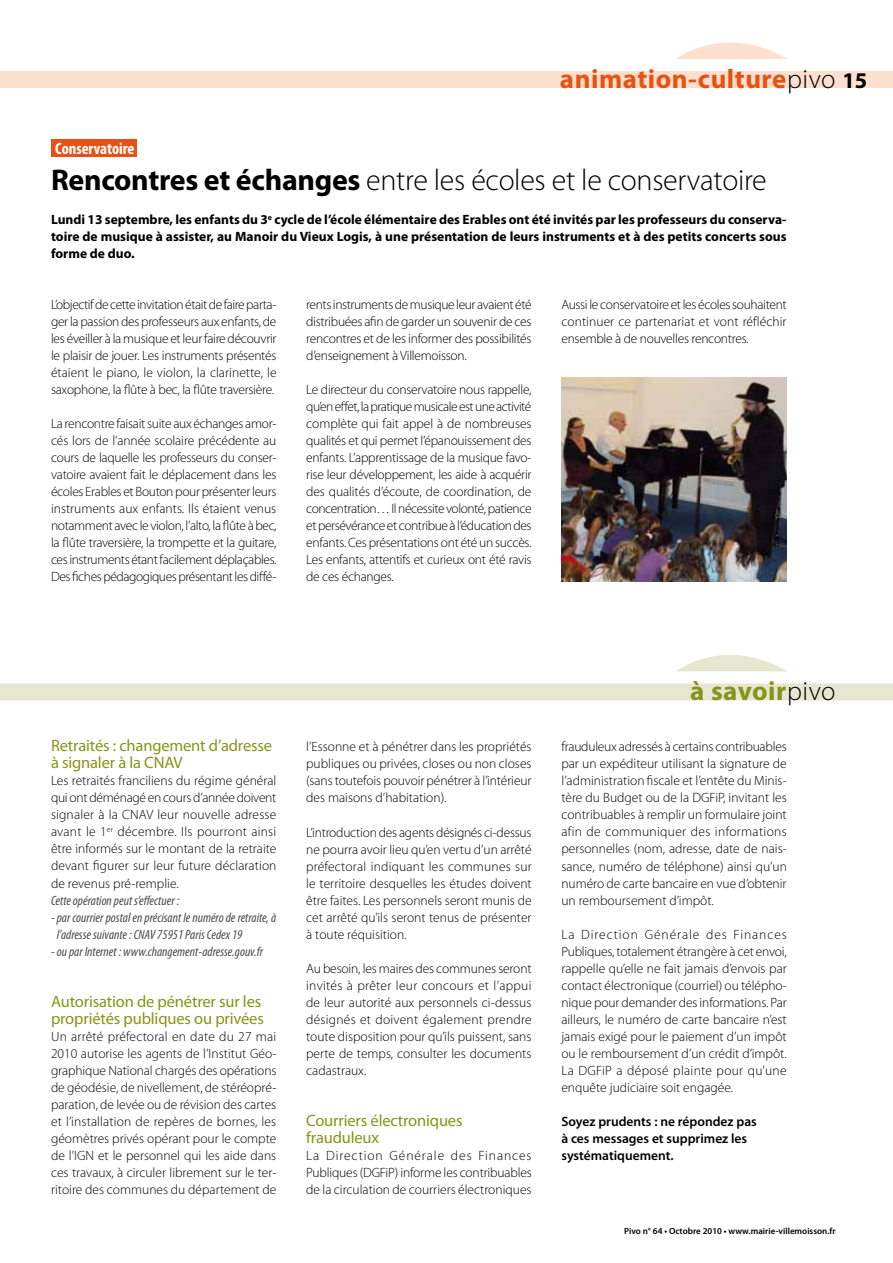
<style>
.page{position:relative;width:893px;height:1263px;background:#fff}
.page>*{position:absolute;margin:0;border:0;box-sizing:border-box;transform-origin:0 0}
.t1{font:300 30px "Myriad Pro";letter-spacing:-.01em;color:#000}
.t2{font:700 27px "Myriad Pro";letter-spacing:.02em;color:#e85113}
.t3{font:700 27px "Myriad Pro";letter-spacing:.02em;color:#869419}
.t4{font:16.5px/17px "Myriad Pro";letter-spacing:-.01em;color:#869419}
.t5{font:700 condensed 16.5px "Myriad Pro";color:#fff}
.t6{font:300 13.5px/17px "Myriad Pro";color:#000;text-align:justify}
.t7{font:700 13.5px/17px "Myriad Pro";color:#000;text-align:justify}
.t8{font:italic condensed 13.5px/17px "Myriad Pro";color:#4b4b4d}
.t9{font:600 13.5px/17px "Myriad Pro";color:#000}
.t10{font:600 9px "Myriad Pro";color:#000}
.s1{font-weight:300;color:#000}
.s2{font-size:22.5px;color:#000}
.s3{font-weight:700}
</style>
<div class="page">
<div style="left:51px;top:139px;width:86px;height:17px;background:#e85113"></div>
<div style="left:0;top:71px;width:893px;height:17px;background:#fce0cd"></div>
<svg style="left:676px;top:42px;width:111px;height:17px"></svg>
<div style="left:0;top:683px;width:893px;height:17px;background:#e7e7d1"></div>
<svg style="left:676px;top:655px;width:110px;height:16px"></svg>
<img style="left:561px;top:377px;width:226px;height:204px">
<p class="t5" style="left:55px;top:138px;width:81px">Conservatoire</p>
<h2 class="t2" style="left:560px;top:61px;width:309px">animation-culture<span class="s1">pivo</span> <span class="s2">15</span></h2>
<h1 class="t1" style="left:51px;top:164px;width:717px"><span class="s3">Rencontres et échanges</span> entre les écoles et le conservatoire</h1>
<p class="t7" style="left:51px;top:211px;width:737px">Lundi 13 septembre, les enfants du 3<sup>e</sup> cycle de l’école élémentaire des Erables ont été invités par les professeurs du conserva&shy;toire de musique à assister, au Manoir du Vieux Logis, à une présentation de leurs instruments et à des petits concerts sous forme de duo.</p>
<p class="t6" style="left:51px;top:296px;width:227px">L’objectif de cette invitation était de faire parta&shy;ger la passion des professeurs aux enfants, de les éveiller à la musique et leur faire découvrir le plaisir de jouer. Les instruments présentés étaient le piano, le violon, la clarinette, le saxophone, la flûte à bec, la flûte traversière.</p>
<p class="t6" style="left:51px;top:415px;width:227px">La rencontre faisait suite aux échanges amor&shy;cés lors de l’année scolaire précédente au cours de laquelle les professeurs du conser&shy;vatoire avaient fait le déplacement dans les écoles Erables et Bouton pour présenter leurs instruments aux enfants. Ils étaient venus notamment avec le violon, l’alto, la flûte à bec, la flûte traversière, la trompette et la guitare, ces instruments étant facilement déplaçables.<br>Des fiches pédagogiques présentant les diffé-</p>
<p class="t6" style="left:306px;top:296px;width:227px">rents instruments de musique leur avaient été distribuées afin de garder un souvenir de ces rencontres et de les informer des possibilités d’enseignement à Villemoisson.</p>
<p class="t6" style="left:306px;top:381px;width:227px">Le directeur du conservatoire nous rappelle, qu’en effet, la pratique musicale est une activité complète qui fait appel à de nombreuses qualités et qui permet l’épanouissement des enfants. L’apprentissage de la musique favo&shy;rise leur développement, les aide à acquérir des qualités d’écoute, de coordination, de concentration… Il nécessite volonté, patience et persévérance et contribue à l’éducation des enfants. Ces présentations ont été un succès.<br>Les enfants, attentifs et curieux ont été ravis de ces échanges.</p>
<p class="t6" style="left:561px;top:296px;width:227px">Aussi le conservatoire et les écoles souhaitent continuer ce partenariat et vont réfléchir ensemble à de nouvelles rencontres.</p>
<p class="t4" style="left:51px;top:737px;width:223px">Retraités : changement d’adresse à signaler à la CNAV</p>
<p class="t6" style="left:51px;top:773px;width:227px">Les retraités franciliens du régime général qui ont déménagé en cours d’année doivent signaler à la CNAV leur nouvelle adresse avant le 1<sup>er</sup> décembre. Ils pourront ainsi être informés sur le montant de la retraite devant figurer sur leur future déclaration de revenus pré-remplie.</p>
<p class="t8" style="left:51px;top:891px;width:130px">Cette opération peut s’effectuer :</p>
<p class="t8" style="left:57px;top:908px;width:221px;text-indent:-6px">- par courrier postal en précisant le numéro de retraite, à l’adresse suivante : CNAV 75951 Paris Cedex 19</p>
<p class="t8" style="left:51px;top:942px;width:214px">- ou par Internet : www.changement-adresse.gouv.fr</p>
<p class="t4" style="left:51px;top:992px;width:214px">Autorisation de pénétrer sur les propriétés publiques ou privées</p>
<p class="t6" style="left:51px;top:1028px;width:227px">Un arrêté préfectoral en date du 27 mai 2010 autorise les agents de l’Institut Géo&shy;graphique National chargés des opérations de géodésie, de nivellement, de stéréopré&shy;paration, de levée ou de révision des cartes et l’installation de repères de bornes, les géomètres privés opérant pour le compte de l’IGN et le personnel qui les aide dans ces travaux, à circuler librement sur le ter&shy;ritoire des communes du département de</p>
<p class="t6" style="left:306px;top:739px;width:227px">l’Essonne et à pénétrer dans les propriétés publiques ou privées, closes ou non closes (sans toutefois pouvoir pénétrer à l’intérieur des maisons d’habitation).</p>
<p class="t6" style="left:306px;top:824px;width:227px">L’introduction des agents désignés ci-dessus ne pourra avoir lieu qu’en vertu d’un arrêté préfectoral indiquant les communes sur le territoire desquelles les études doivent être faites. Les personnels seront munis de cet arrêté qu’ils seront tenus de présenter à toute réquisition.</p>
<p class="t6" style="left:306px;top:960px;width:227px">Au besoin, les maires des communes seront invités à prêter leur concours et l’appui de leur autorité aux personnels ci-dessus désignés et doivent également prendre toute disposition pour qu’ils puissent, sans perte de temps, consulter les documents cadastraux.</p>
<p class="t4" style="left:306px;top:1111px;width:158px">Courriers électroniques frauduleux</p>
<p class="t6" style="left:306px;top:1147px;width:227px">La Direction Générale des Finances Publiques (DGFiP) informe les contribuables de la circulation de courriers électroniques</p>
<h2 class="t3" style="left:690px;top:674px;width:147px">à savoir<span class="s1">pivo</span></h2>
<p class="t6" style="left:561px;top:739px;width:227px">frauduleux adressés à certains contribuables par un expéditeur utilisant la signature de l’administration fiscale et l’entête du Minis&shy;tère du Budget ou de la DGFiP, invitant les contribuables à remplir un formulaire joint afin de communiquer des informations personnelles (nom, adresse, date de nais&shy;sance, numéro de téléphone) ainsi qu’un numéro de carte bancaire en vue d’obtenir un remboursement d’impôt.</p>
<p class="t6" style="left:561px;top:926px;width:227px">La Direction Générale des Finances Publiques, totalement étrangère à cet envoi, rappelle qu’elle ne fait jamais d’envois par contact électronique (courriel) ou télépho&shy;nique pour demander des informations. Par ailleurs, le numéro de carte bancaire n’est jamais exigé pour le paiement d’un impôt ou le remboursement d’un crédit d’impôt.<br>La DGFiP a déposé plainte pour qu’une enquête judiciaire soit engagée.</p>
<p class="t9" style="left:561px;top:1112px;width:197px">Soyez prudents : ne répondez pas à ces messages et supprimez les systématiquement.</p>
<p class="t10" style="left:624px;top:1226px;width:213px">Pivo n° 64 • Octobre 2010 • www.mairie-villemoisson.fr</p>
</div>
